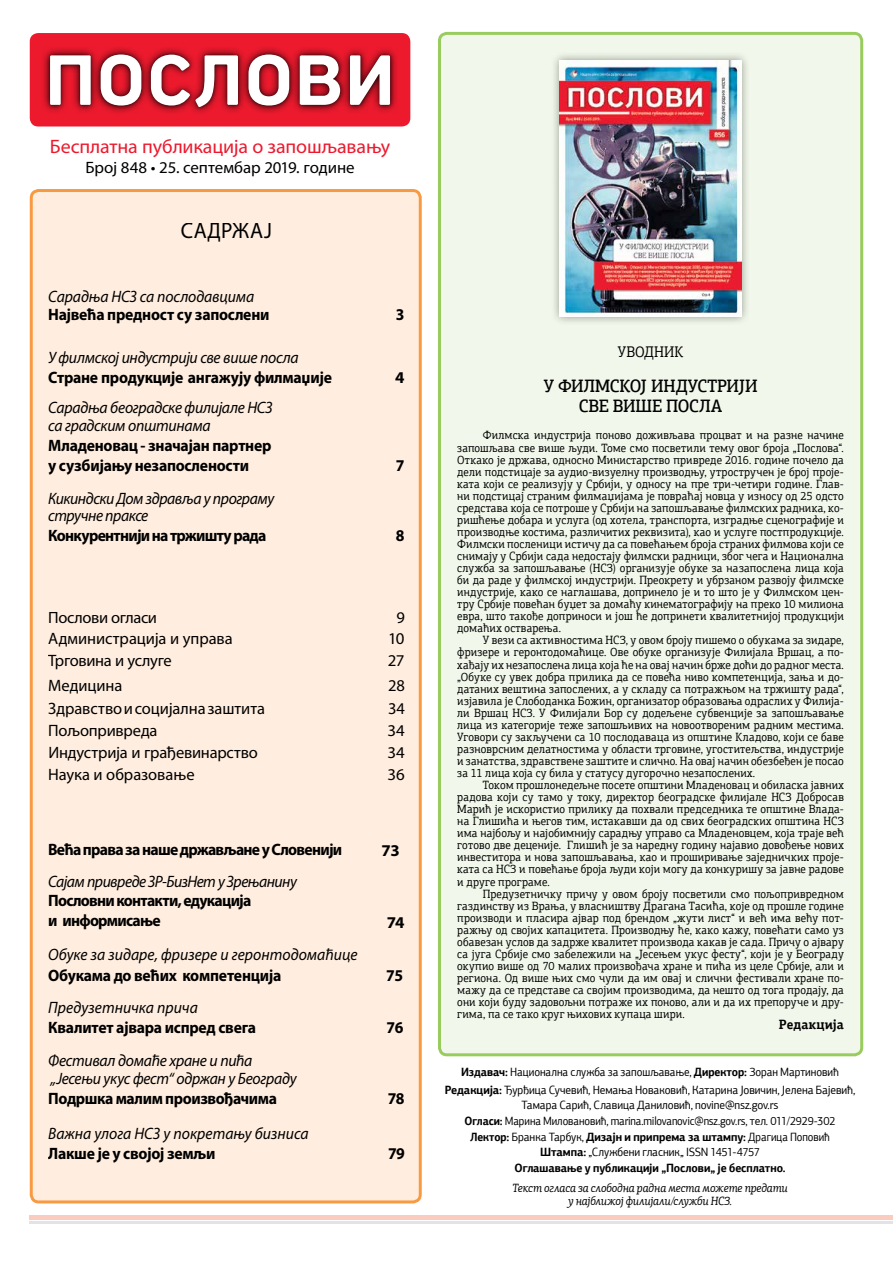
<style>
.page{position:relative;width:893px;height:1263px;background:#fff}
.page>*{position:absolute;margin:0;border:0;box-sizing:border-box;transform-origin:0 0}
.t1{font:22.5px "Myriad Pro";letter-spacing:.03em;color:#000;scale:.95 1}
.t2{font:19.5px "Myriad Pro";letter-spacing:-.005em;color:#ed1a2e}
.t3{font:500 18px/19.5px "PF Agora Slab Pro";letter-spacing:-.015em;color:#000;text-align:center;scale:.92 1}
.t4{font:italic 16.5px/18.3px "Myriad Pro";letter-spacing:-.015em;color:#000;scale:.95 1}
.t5{font:700 16.5px/19.8px "Myriad Pro";letter-spacing:-.02em;color:#000;scale:.95 1}
.t6{font:16.5px "Myriad Pro";letter-spacing:-.005em;color:#000}
.t7{font:700 16.5px/19.8px "Myriad Pro";letter-spacing:-.045em;color:#000;scale:.95 1}
.t8{font:italic 16.5px "Myriad Pro";letter-spacing:-.035em;color:#000;scale:.95 1}
.t9{font:16.5px "Myriad Pro";letter-spacing:-.025em;color:#000}
.t10{font:700 16.5px "Myriad Pro";letter-spacing:-.02em;color:#000}
.t11{font:16.35px "Myriad Pro";letter-spacing:-.025em;color:#000}
.t12{font:15.45px "PF Agora Slab Pro";color:#000;scale:.92 1}
.t13{font:700 13.5px "PF Agora Slab Pro";letter-spacing:.01em;color:#000;scale:.92 1}
.t14{font:12px/12px "PF Agora Slab Pro";letter-spacing:.015em;color:#000;text-align:justify;scale:.92 1}
.t15{font:12px/15.8px "PF Agora Sans Pro";letter-spacing:-.005em;color:#000;text-align:center;scale:.93 1}
.t16{font:12px/18.8px "PF Agora Sans Pro";letter-spacing:-.005em;color:#000;text-align:center;scale:.91 1}
.t17{font:italic 12px/13.5px "PF Agora Slab Pro";letter-spacing:-.015em;color:#000;text-align:center;scale:.92 1}
.s1{font-weight:700}
</style>
<div class="page">
<div style="left:30px;top:1215px;width:863px;height:5px;background:#facbbf"></div>
<hr style="left:30px;top:1221px;width:863px;height:2px;background:#000">
<div style="left:31px;top:191px;width:389px;height:1011px;background:#ffeedf;border-radius:7px"></div>
<div style="left:30px;top:189px;width:392px;height:1014px;border:3px solid #f89a42;border-radius:7px"></div>
<div style="left:439px;top:33px;width:423px;height:1022px;background:#f1f7ea;border-radius:7px"></div>
<div style="left:438px;top:32px;width:425px;height:1024px;border:3px solid #99cc5f;border-radius:7px"></div>
<div style="left:30px;top:33px;width:380px;height:93px;background:#ed1a2e;border-radius:9px"></div>
<div style="left:41px;top:45px;width:358px;height:71px;background:#000;opacity:.85"></div>
<div style="left:46px;top:51px;width:348px;height:59px;background:#000;opacity:.48"></div>
<svg style="left:50px;top:54px;width:340px;height:53px;background:#d58088"></svg>
<div style="left:551px;top:51px;width:200px;height:275px;background:#000;opacity:.39"></div>
<img style="left:560px;top:60px;width:181px;height:256px">
<h2 class="t2" style="left:50px;top:135px;width:342px">Бесплатна публикација о запошљавању</h2>
<h3 class="t6" style="left:85px;top:157px;width:271px">Број 848 • 25. септембар 2019. године</h3>
<h1 class="t1" style="left:181px;top:217px;width:98px">САДРЖАЈ</h1>
<h3 class="t4" style="left:48px;top:287px;width:218px">Сарадња НСЗ са послодавцима</h3>
<h3 class="t5" style="left:48px;top:304px;width:234px">Највећа предност су запослени</h3>
<h3 class="t5" style="left:396px;top:304px;width:11px">3</h3>
<h3 class="t4" style="left:48px;top:348px;width:265px">У филмској индустрији све више посла</h3>
<h3 class="t5" style="left:48px;top:367px;width:300px">Стране продукције ангажују филмаџије</h3>
<h3 class="t10" style="left:395px;top:366px;width:11px">4</h3>
<h3 class="t4" style="left:48px;top:398px;width:238px">Сарадња београдске филијале НСЗ са градским општинама</h3>
<h3 class="t5" style="left:48px;top:435px;width:237px">Младеновац - значајан партнер у сузбијању незапослености</h3>
<h3 class="t5" style="left:396px;top:455px;width:11px">7</h3>
<h3 class="t4" style="left:48px;top:490px;width:239px;line-height:16.8px">Кикиндски Дом здравља у програму стручне праксе</h3>
<h3 class="t7" style="left:48px;top:525px;width:231px">Конкурентнији на тржишту рада</h3>
<h3 class="t5" style="left:396px;top:525px;width:11px">8</h3>
<h3 class="t11" style="left:48px;top:607px;width:110px">Послови огласи</h3>
<h3 class="t11" style="left:396px;top:607px;width:10px">9</h3>
<h3 class="t6" style="left:48px;top:628px;width:186px">Администрација и управа</h3>
<h3 class="t6" style="left:388px;top:628px;width:18px">10</h3>
<h3 class="t9" style="left:48px;top:651px;width:125px">Трговина и услуге</h3>
<h3 class="t6" style="left:388px;top:651px;width:18px">27</h3>
<h3 class="t6" style="left:48px;top:676px;width:76px">Медицина</h3>
<h3 class="t6" style="left:388px;top:676px;width:18px">28</h3>
<h3 class="t6" style="left:48px;top:698px;width:218px">Здравство и социјална заштита</h3>
<h3 class="t6" style="left:388px;top:698px;width:18px">34</h3>
<h3 class="t6" style="left:48px;top:720px;width:111px">Пољопривреда</h3>
<h3 class="t6" style="left:387px;top:720px;width:19px">34</h3>
<h3 class="t6" style="left:48px;top:742px;width:211px">Индустрија и грађевинарство</h3>
<h3 class="t6" style="left:387px;top:742px;width:19px">34</h3>
<h3 class="t6" style="left:48px;top:764px;width:148px">Наука и образовање</h3>
<h3 class="t6" style="left:388px;top:764px;width:19px">36</h3>
<h3 class="t7" style="left:48px;top:838px;width:311px">Већа права за наше држављане у Словенији</h3>
<h3 class="t10" style="left:381px;top:840px;width:20px">73</h3>
<h3 class="t8" style="left:48px;top:871px;width:263px">Сајам привреде ЗР-БизНет у Зрењанину</h3>
<h3 class="t7" style="left:48px;top:890px;width:215px">Пословни контакти, едукација и информисање</h3>
<h3 class="t10" style="left:387px;top:911px;width:19px">74</h3>
<h3 class="t4" style="left:48px;top:944px;width:327px">Обуке за зидаре, фризере и геронтодомаћице</h3>
<h3 class="t5" style="left:48px;top:965px;width:247px">Обукама дo већих компетенција</h3>
<h3 class="t5" style="left:386px;top:965px;width:19px">75</h3>
<h3 class="t4" style="left:48px;top:998px;width:159px">Предузетничка прича</h3>
<h3 class="t5" style="left:48px;top:1016px;width:220px">Квалитет ајвара испред свега</h3>
<h3 class="t5" style="left:387px;top:1016px;width:19px">76</h3>
<h3 class="t4" style="left:48px;top:1051px;width:263px">Фестивал домаће хране и пића „Јесењи укус фест“ одржан у Београду</h3>
<h3 class="t5" style="left:48px;top:1088px;width:242px">Подршка малим произвођачима</h3>
<h3 class="t5" style="left:388px;top:1088px;width:19px">78</h3>
<h3 class="t4" style="left:48px;top:1124px;width:276px">Важна улога НСЗ у покретању бизниса</h3>
<h3 class="t5" style="left:48px;top:1143px;width:178px">Лакше је у својој земљи</h3>
<h3 class="t5" style="left:388px;top:1143px;width:19px">79</h3>
<p class="t12" style="left:618px;top:342px;width:73px">УВОДНИК</p>
<h3 class="t3" style="left:544px;top:376px;width:234px">У ФИЛМСКОЈ ИНДУСТРИЈИ<br>СВЕ ВИШЕ ПОСЛА</h3>
<p class="t14" style="left:457px;top:429px;width:422px;text-indent:26px">Филмска индустрија поново доживљава процват и на разне начине запошљава све више људи. Томе смо посветили тему овог броја „Послова“.<br>Откако је држава, односно Министарство привреде 2016. године почело да дели подстицаје за аудио-визуелну производњу, утростручен је број проје&shy;ката који се реализују у Србији, у односу на пре три-четири године. Глав&shy;ни подстицај страним филмаџијама је повраћај новца у износу од 25 одсто средстава која се потроше у Србији на запошљавање филмских радника, ко&shy;ришћење добара и услуга (од хотела, транспорта, изградње сценографије и производње костима, различитих реквизита), као и услуге постпродукције.<br>Филмски посленици истичу да са повећањем броја страних филмова који се снимају у Србији сада недостају филмски радници, због чега и Национална служба за запошљавање (НСЗ) организује обуке за назапослена лица која би да раде у филмској индустрији. Преокрету и убрзаном развоју филмске индустрије, како се наглашава, допринело је и то што је у Филмском цен&shy;тру Србије повећан буџет за домаћу кинематографију на преко 10 милиона евра, што такође доприноси и још ће допринети квалитетнијој продукцији домаћих остварења.</p>
<p class="t14" style="left:457px;top:634px;width:422px;text-indent:26px">У вези са активностима НСЗ, у овом броју пишемо о обукама за зидаре, фризере и геронтодомаћице. Ове обуке организује Филијала Вршац, а по&shy;хађају их незапослена лица која ће на овај начин брже доћи до радног места. „Обуке су увек добра прилика да се повећа ниво компетенција, зања и до&shy;датаних вештина запослених, а у складу са потражњом на тржишту рада“, изјавила је Слободанка Божин, организатор образовања одраслих у Филија&shy;ли Вршац НСЗ. У Филијали Бор су додељене субвенције за запошљавање лица из категорије теже запошљивих на новоотвореним радним местима.<br>Уговори су закључени са 10 послодаваца из општине Кладово, који се баве разноврсним делатностима у области трговине, угоститељства, индустрије и занатства, здравствене заштите и слично. На овај начин обезбеђен је посао за 11 лица која су била у статусу дугорочно незапослених.</p>
<p class="t14" style="left:457px;top:779px;width:422px;text-indent:26px">Током прошлонедељне посете oпштини Младеновац и обиласка јавних радова који су тамо у току, директор београдске филијале НСЗ Добросав Марић је искористио прилику да похвали председника те општине Влада&shy;на Глишића и његов тим, истакавши да од свих београдских општина НСЗ има најбољу и најобимнију сарадњу управо са Младеновцем, која траје већ готово две деценије. Глишић је за наредну годину најавио довођење нових инвеститора и нова запошљавања, као и проширивање заједничких проје&shy;ката са НСЗ и повећање броја људи који могу да конкуришу за јавне радове и друге програме.</p>
<p class="t14" style="left:457px;top:887px;width:422px;text-indent:26px">Предузетничку причу у овом броју посветили смо пољопривредном газдинству из Врања, у власништву Драгана Тасића, које од прошле године производи и пласира ајвар под брендом „жути лист“ и већ има већу пот&shy;ражњу од својих капацитета. Производњу ће, како кажу, повећати само уз обавезан услов да задрже квалитет производа какав је сада. Причу о ајвару са југа Србије смо забележили на „Јесењем укус фесту“, који је у Београду окупио више од 70 малих произвођача хране и пића из целе Србије, али и региона. Од више њих смо чули да им овај и слични фестивали хране по&shy;мажу да се представе са својим производима, да нешто од тога продају, да они који буду задовољни потраже их поново, али и да их препоруче и дру&shy;гима, па се тако круг њихових купаца шири.</p>
<p class="t13" style="left:779px;top:1015px;width:72px">Редакција</p>
<p class="t16" style="left:445px;top:1062px;width:453px"><span class="s1">Издавач:</span> Национална служба за запошљавање, <span class="s1">Директор:</span> Зоран Мартиновић<br><span class="s1">Редакција:</span> Ђурђица Сучевић, Немања Новаковић, Катарина Јовичин, Јелена Бајевић,</p>
<p class="t15" style="left:465px;top:1097px;width:400px">Тамара Сарић, Славица Даниловић, novine@nsz.gov.rs<br><span class="s1">Огласи:</span> Марина Миловановић, marina.milovanovic@nsz.gov.rs, тел. 011/2929-302<br><span class="s1">Лектор:</span> Бранка Тарбук, <span class="s1">Дизајн и припрема за штампу:</span> Драгица Поповић <span class="s1">Штампа:</span> „Службени гласник„ ISSN 1451-4757<br><span class="s1">Оглашавање у публикацији „Послови„ је бесплатно.</span></p>
<p class="t17" style="left:512px;top:1181px;width:301px">Текст огласа за слободна радна места можете предати у најближој филијали/служби НСЗ.</p>
</div>
